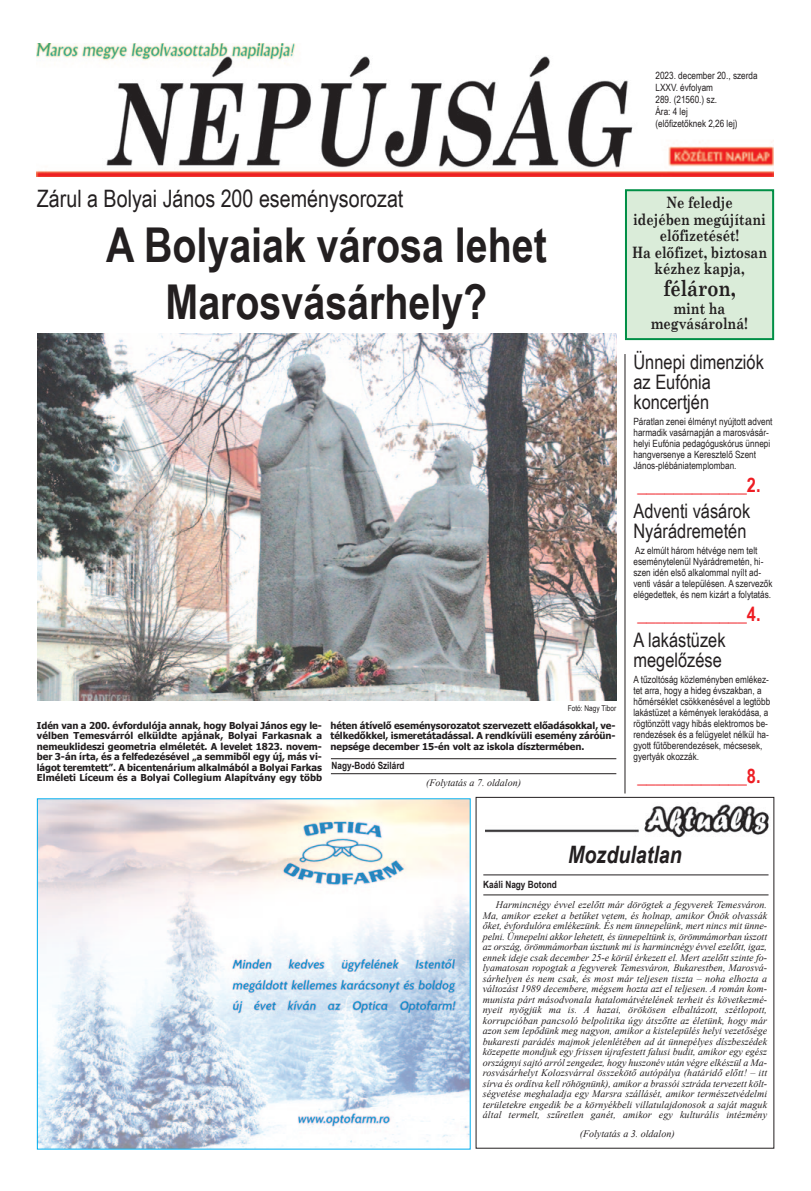
<style>
.page{position:relative;width:811px;height:1191px;background:#fff}
.page>*{position:absolute;margin:0;border:0;box-sizing:border-box;transform-origin:0 0}
.t1{font:700 48px/57.6px "Arial Narrow";color:#231f20;text-align:center}
.t2{font:24px "Arial Narrow";color:#231f20}
.t3{font:italic 700 24px "Arial Narrow";color:#231f20}
.t4{font:700 22.1px "Century Schoolbook";color:#231f20;scale:.81 1}
.t5{font:20px/20px "Arial Narrow";color:#231f20}
.t6{font:700 20px "Arial Narrow";color:#ee1d23}
.t7{font:700 15.7px/14.7px "Century Schoolbook";color:#231f20;text-align:center;scale:.81 1}
.t8{font:italic 10px/10.5px "Times New Roman";letter-spacing:.01em;color:#231f20;text-align:justify}
.t9{font:10px/11px "Arial Narrow";color:#231f20}
.t10{font:700 10px "Arial Narrow";color:#231f20}
.t11{font:700 9.5px/10.5px "Tahoma";color:#231f20;text-align:justify}
.t12{font:8px "Arial Narrow";color:#231f20}
</style>
<div class="page">
<img style="left:37px;top:44px;width:737px;height:133px">
<hr style="left:625px;top:354px;width:1px;height:439px;background:#231f20">
<img style="left:38px;top:333px;width:578px;height:368px">
<hr style="left:483px;top:894px;width:285px;height:1px;background:#231f20">
<hr style="left:483px;top:874px;width:285px;height:1px;background:#231f20">
<img style="left:485px;top:804px;width:284px;height:34px">
<div style="left:627px;top:191px;width:145px;height:147px;background:#daecd9"></div>
<div style="left:625px;top:189px;width:149px;height:151px;border:2px solid #008f46"></div>
<img style="left:39px;top:800px;width:430px;height:347px">
<hr style="left:331px;top:773px;width:285px;height:1px;background:#231f20">
<hr style="left:331px;top:758px;width:285px;height:1px;background:#231f20">
<p class="t9" style="left:655px;top:69px;width:104px">2023. december 20., szerda</p>
<p class="t9" style="left:655px;top:81px;width:59px">LXXV. évfolyam</p>
<p class="t9" style="left:655px;top:93px;width:63px">289. (21560.) sz.</p>
<p class="t9" style="left:655px;top:105px;width:34px">Ára: 4 lej</p>
<p class="t9" style="left:655px;top:117px;width:84px">(előfizetőknek 2,26 lej)</p>
<p class="t2" style="left:37px;top:184px;width:368px">Zárul a Bolyai János 200 eseménysorozat</p>
<p class="t1" style="left:106px;top:215px;width:442px">A Bolyaiak városa lehet<br>Marosvásárhely?</p>
<p class="t12" style="left:568px;top:703px;width:50px">Fotó: Nagy Tibor</p>
<p class="t11" style="left:37px;top:719px;width:287px">Idén van a 200. évfordulója annak, hogy Bolyai János egy le&shy;vélben Temesvárról elküldte apjának, Bolyai Farkasnak a nemeuklideszi geometria elméletét. A levelet 1823. novem&shy;ber 3-án írta, és a felfedezésével „a semmiből egy új, más vi&shy;lágot teremtett”. A bicentenárium alkalmából a Bolyai Farkas Elméleti Líceum és a Bolyai Collegium Alapítvány egy több</p>
<p class="t11" style="left:330px;top:719px;width:286px">héten átívelő eseménysorozatot szervezett előadásokkal, ve&shy;télkedőkkel, ismeretátadással. A rendkívüli esemény záróün&shy;nepsége december 15-én volt az iskola dísztermében.</p>
<p class="t10" style="left:332px;top:759px;width:74px">Nagy-Bodó Szilárd</p>
<p class="t8" style="left:426px;top:777px;width:97px">(Folytatás a 7. oldalon)</p>
<p class="t7" style="left:666px;top:195px;width:83px">Ne feledje</p>
<p class="t7" style="left:633px;top:211px;width:165px">idejében megújítani</p>
<p class="t7" style="left:660px;top:228px;width:99px">előfizetését!</p>
<p class="t7" style="left:632px;top:244px;width:168px">Ha előfizet, biztosan</p>
<p class="t7" style="left:654px;top:261px;width:113px">kézhez kapja,</p>
<p class="t4" style="left:663px;top:275px;width:91px">féláron,</p>
<p class="t7" style="left:651px;top:300px;width:121px">mint ha megvásárolná!</p>
<p class="t5" style="left:633px;top:351px;width:132px">Ünnepi dimenziók az Eufónia koncertjén</p>
<p class="t9" style="left:633px;top:416px;width:141px">Páratlan zenei élményt nyújtott advent harmadik vasárnapján a marosvásár&shy;helyi Eufónia pedagóguskórus ünnepi hangversenye a Keresztelő Szent János-plébániatemplomban.</p>
<p class="t6" style="left:637px;top:473px;width:125px">____________2.</p>
<p class="t5" style="left:633px;top:500px;width:118px">Adventi vásárok<br>Nyárádremetén</p>
<p class="t9" style="left:633px;top:545px;width:141px">Az elmúlt három hétvége nem telt eseménytelenül Nyárádremetén, hi&shy;szen idén első alkalommal nyílt ad&shy;venti vásár a településen. A szervezők elégedettek, és nem kizárt a folytatás.</p>
<p class="t6" style="left:637px;top:602px;width:125px">____________4.</p>
<p class="t5" style="left:633px;top:629px;width:94px">A lakástüzek megelőzése</p>
<p class="t9" style="left:633px;top:674px;width:138px">A tűzoltóság közleményben emlékez&shy;tet arra, hogy a hideg évszakban, a hőmérséklet csökkenésével a legtöbb lakástüzet a kémények lerakódása, a rögtönzött vagy hibás elektromos be&shy;rendezések és a felügyelet nélkül ha&shy;gyott fűtőberendezések, mécsesek, gyertyák okozzák.</p>
<p class="t6" style="left:637px;top:764px;width:125px">____________8.</p>
<p class="t3" style="left:568px;top:840px;width:115px">Mozdulatlan</p>
<p class="t8" style="left:483px;top:899px;width:286px;text-indent:13px">Harmincnégy évvel ezelőtt már dörögtek a fegyverek Temesváron.<br>Ma, amikor ezeket a betűket vetem, és holnap, amikor Önök olvassák őket, évfordulóra emlékezünk. És nem ünnepelünk, mert nincs mit ünne&shy;pelni. Ünnepelni akkor lehetett, és ünnepeltünk is, örömmámorban úszott az ország, örömmámorban úsztunk mi is harmincnégy évvel ezelőtt, igaz, ennek ideje csak december 25-e körül érkezett el. Mert azelőtt szinte fo&shy;lyamatosan ropogtak a fegyverek Temesváron, Bukarestben, Marosvá&shy;sárhelyen és nem csak, és most már teljesen tiszta – noha elhozta a változást 1989 decembere, mégsem hozta azt el teljesen. A román kom&shy;munista párt másodvonala hatalomátvételének terheit és következmé&shy;nyeit nyögjük ma is. A hazai, örökösen elbaltázott, szétlopott, korrupcióban pancsoló belpolitika úgy átszőtte az életünk, hogy már azon sem lepődünk meg nagyon, amikor a kistelepülés helyi vezetősége bukaresti parádés majmok jelenlétében ad át ünnepélyes díszbeszédek közepette mondjuk egy frissen újrafestett falusi budit, amikor egy egész országnyi sajtó arról zengedez, hogy huszonév után végre elkészül a Ma&shy;rosvásárhelyt Kolozsvárral összekötő autópálya (határidő előtt! – itt sírva és ordítva kell röhögnünk), amikor a brassói sztráda tervezett költ&shy;ségvetése meghaladja egy Marsra szállásét, amikor természetvédelmi területekre engedik be a környékbeli villatulajdonosok a saját maguk által termelt, szűretlen ganét, amikor egy kulturális intézmény</p>
<p class="t10" style="left:483px;top:878px;width:75px">Kaáli Nagy Botond</p>
<p class="t8" style="left:580px;top:1128px;width:96px">(Folytatás a 3. oldalon)</p>
</div>
